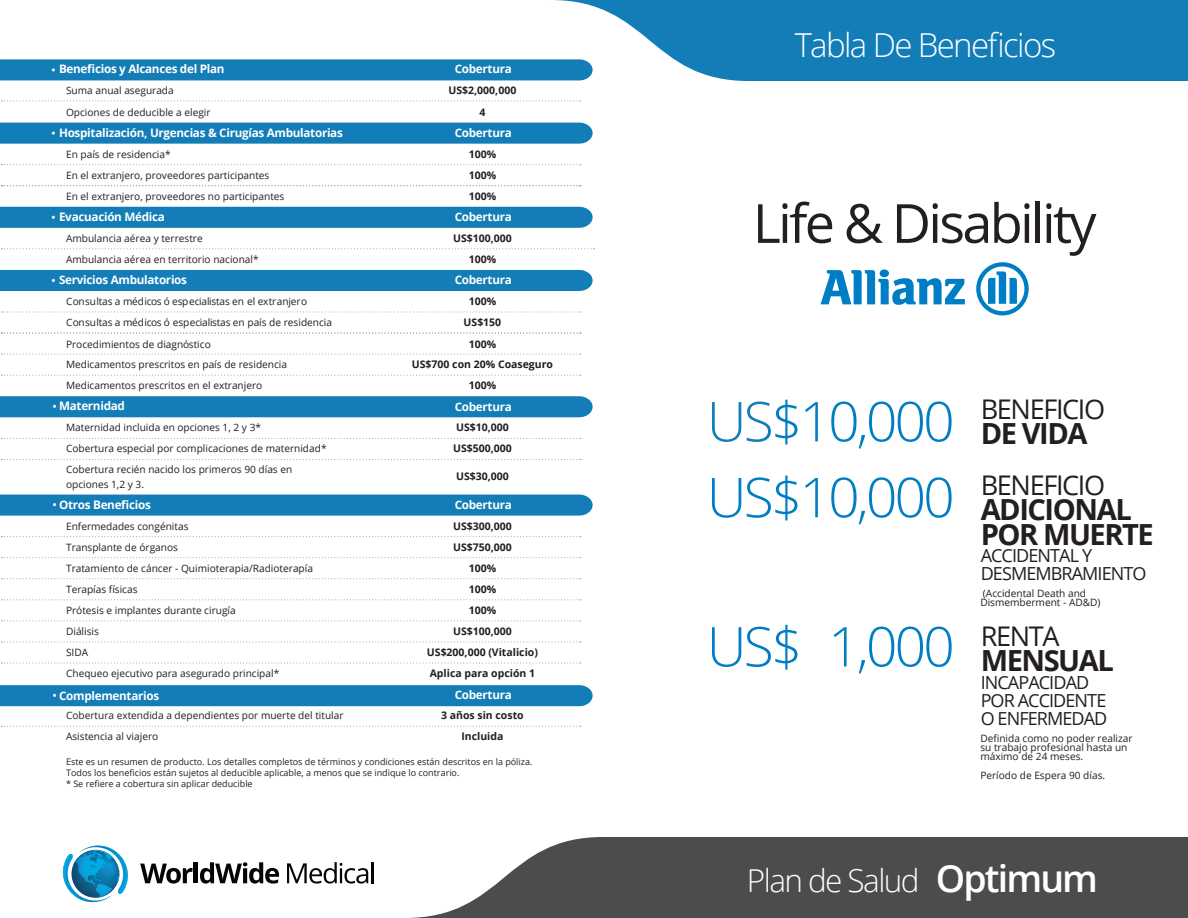
<style>
.page{position:relative;width:1188px;height:918px;background:#fff}
.page>*{position:absolute;margin:0;border:0;box-sizing:border-box;transform-origin:0 0}
.t1{font:300 55.05px "Open Sans";letter-spacing:-.05em;color:#007ec5}
.t2{font:54px "Open Sans";letter-spacing:-.05em;color:#231f20}
.t3{font:300 33px "Open Sans";letter-spacing:-.05em;color:#fff}
.t4{font:300 31.5px "Open Sans";letter-spacing:-.05em;color:#fff}
.t5{font:700 29.1px/25px "Open Sans";letter-spacing:-.05em;color:#231f20}
.t6{font:27.15px "Open Sans";letter-spacing:-.05em;color:#231f20}
.t7{font:18px/18px "Open Sans";letter-spacing:-.05em;color:#231f20}
.t8{font:700 11.7px "Open Sans";letter-spacing:-.025em;color:#fff}
.t9{font:700 10.5px/21px "Open Sans";color:#211e1e;text-align:center}
.t10{font:700 10.5px "Open Sans";color:#231f20}
.t11{font:10.05px/21px "Open Sans";color:#211e1e}
.t12{font:9px/10.8px "Open Sans";color:#231f20}
.s1{color:#127db7}
.s2{font-weight:700;font-size:29.1px;color:#231f20}
.s3{font-weight:600;font-size:37.5px}
</style>
<div class="page">
<svg style="left:1px;top:101px;width:580px;height:1px"></svg>
<svg style="left:1px;top:164px;width:580px;height:1px"></svg>
<svg style="left:1px;top:185px;width:580px;height:1px"></svg>
<div style="left:0;top:123px;width:593px;height:21px;background:#127db7"></div>
<div style="left:0;top:59px;width:550px;height:21px;background:#127db7"></div>
<svg style="left:1px;top:248px;width:593px;height:1px"></svg>
<svg style="left:1px;top:312px;width:580px;height:1px"></svg>
<svg style="left:1px;top:333px;width:580px;height:1px"></svg>
<svg style="left:1px;top:354px;width:580px;height:1px"></svg>
<div style="left:0;top:270px;width:593px;height:21px;background:#127db7"></div>
<div style="left:0;top:207px;width:593px;height:21px;background:#127db7"></div>
<svg style="left:1px;top:375px;width:580px;height:1px"></svg>
<svg style="left:1px;top:438px;width:580px;height:1px"></svg>
<svg style="left:1px;top:459px;width:580px;height:1px"></svg>
<svg style="left:1px;top:536px;width:580px;height:1px"></svg>
<svg style="left:1px;top:557px;width:580px;height:1px"></svg>
<svg style="left:1px;top:599px;width:580px;height:1px"></svg>
<svg style="left:1px;top:621px;width:580px;height:1px"></svg>
<svg style="left:1px;top:642px;width:580px;height:1px"></svg>
<svg style="left:1px;top:663px;width:580px;height:1px"></svg>
<svg style="left:1px;top:726px;width:580px;height:1px"></svg>
<svg style="left:1px;top:578px;width:580px;height:1px"></svg>
<div style="left:0;top:396px;width:593px;height:21px;background:#127db7"></div>
<div style="left:0;top:495px;width:593px;height:21px;background:#127db7"></div>
<div style="left:0;top:685px;width:593px;height:21px;background:#127db7"></div>
<svg style="left:550px;top:0;width:638px;height:81px;background:#338fc1"></svg>
<svg style="left:410px;top:837px;width:778px;height:81px;background:#606162"></svg>
<svg style="left:976px;top:262px;width:53px;height:53px"></svg>
<svg style="left:821px;top:270px;width:144px;height:35px"></svg>
<svg style="left:140px;top:864px;width:53px;height:20px"></svg>
<hr style="left:194px;top:862px;width:4px;height:21px;background:#050504">
<svg style="left:200px;top:862px;width:79px;height:22px"></svg>
<svg style="left:287px;top:862px;width:81px;height:22px"></svg>
<hr style="left:371px;top:862px;width:3px;height:21px;background:#050504">
<svg style="left:63px;top:845px;width:65px;height:58px"></svg>
<p class="t8" style="left:59px;top:61px;width:167px">Beneficios y Alcances del Plan</p>
<p class="t11" style="left:66px;top:80px;width:146px">Suma anual asegurada<br>Opciones de deducible a elegir</p>
<p class="t8" style="left:59px;top:124px;width:285px">Hospitalización, Urgencias &amp; Cirugías Ambulatorias</p>
<p class="t11" style="left:66px;top:143px;width:205px">En país de residencia*<br>En el extranjero, proveedores participantes</p>
<p class="t8" style="left:455px;top:61px;width:59px">Cobertura</p>
<p class="t9" style="left:449px;top:80px;width:69px">US$2,000,000<br>4</p>
<p class="t8" style="left:455px;top:124px;width:59px">Cobertura</p>
<p class="t9" style="left:469px;top:143px;width:29px;text-align:left">100%<br>100%</p>
<p class="t11" style="left:66px;top:185px;width:220px">En el extranjero, proveedores no participantes</p>
<p class="t9" style="left:469px;top:185px;width:29px">100%</p>
<p class="t8" style="left:59px;top:208px;width:107px">Evacuación Médica</p>
<p class="t11" style="left:66px;top:227px;width:194px">Ambulancia aérea y terrestre<br>Ambulancia aérea en territorio nacional*</p>
<p class="t8" style="left:455px;top:208px;width:59px">Cobertura</p>
<p class="t9" style="left:453px;top:227px;width:60px">US$100,000<br>100%</p>
<p class="t8" style="left:59px;top:271px;width:129px">Servicios Ambulatorios</p>
<p class="t11" style="left:66px;top:291px;width:268px">Consultas a médicos ó especialistas en el extranjero<br>Consultas a médicos ó especialistas en país de residencia</p>
<p class="t8" style="left:455px;top:271px;width:59px">Cobertura</p>
<p class="t9" style="left:464px;top:290px;width:39px">100%<br>US$150</p>
<p class="t11" style="left:66px;top:333px;width:146px">Procedimientos de diagnóstico</p>
<p class="t10" style="left:469px;top:336px;width:29px">100%</p>
<p class="t11" style="left:66px;top:354px;width:223px">Medicamentos prescritos en país de residencia<br>Medicamentos prescritos en el extranjero</p>
<p class="t9" style="left:412px;top:354px;width:143px">US$700 con 20% Coaseguro<br>100%</p>
<p class="t8" style="left:59px;top:398px;width:67px">Maternidad</p>
<p class="t11" style="left:66px;top:417px;width:262px">Maternidad incluida en opciones 1, 2 y 3*<br>Cobertura especial por complicaciones de maternidad*</p>
<p class="t8" style="left:455px;top:399px;width:59px">Cobertura</p>
<p class="t9" style="left:453px;top:417px;width:60px;text-align:left">US$10,000<br>US$500,000</p>
<p class="t11" style="left:66px;top:463px;width:228px;line-height:14.1px">Cobertura recién nacido los primeros 90 días en opciones 1,2 y 3.</p>
<p class="t9" style="left:456px;top:466px;width:54px">US$30,000</p>
<p class="t8" style="left:59px;top:496px;width:93px">Otros Beneficios</p>
<p class="t11" style="left:66px;top:515px;width:124px">Enfermedades congénitas<br>Transplante de órganos</p>
<p class="t8" style="left:455px;top:496px;width:59px">Cobertura</p>
<p class="t9" style="left:453px;top:515px;width:60px;text-align:left">US$300,000<br>US$750,000</p>
<p class="t11" style="left:66px;top:557px;width:248px">Tratamiento de cáncer - Quimioterapia/Radioterapía</p>
<p class="t9" style="left:469px;top:557px;width:29px">100%</p>
<p class="t11" style="left:66px;top:578px;width:171px">Terapías físicas<br>Prótesis e implantes durante cirugía</p>
<p class="t9" style="left:469px;top:578px;width:29px;text-align:left">100%<br>100%</p>
<p class="t11" style="left:66px;top:621px;width:34px">Diálisis<br>SIDA</p>
<p class="t9" style="left:427px;top:620px;width:113px">US$100,000<br>US$200,000 (Vitalicio)</p>
<p class="t11" style="left:66px;top:663px;width:215px">Chequeo ejecutivo para asegurado principal*</p>
<p class="t9" style="left:430px;top:663px;width:107px">Aplica para opción 1</p>
<p class="t8" style="left:59px;top:687px;width:102px">Complementarios</p>
<p class="t11" style="left:66px;top:705px;width:279px">Cobertura extendida a dependientes por muerte del titular<br>Asistencia al viajero</p>
<p class="t8" style="left:455px;top:687px;width:59px">Cobertura</p>
<p class="t9" style="left:441px;top:705px;width:84px">3 años sin costo<br>Incluida</p>
<p class="t12" style="left:66px;top:756px;width:468px">Este es un resumen de producto. Los detalles completos de términos y condiciones están descritos en la póliza.<br>Todos los beneficios están sujetos al deducible aplicable, a menos que se indique lo contrario.<br>* Se refiere a cobertura sin aplicar deducible</p>
<h3 class="t3" style="left:795px;top:23px;width:263px">Tabla De Beneficios</h3>
<h2 class="t2" style="left:753px;top:186px;width:345px">Life &amp; Disability</h2>
<h3 class="t6" style="left:981px;top:391px;width:126px">BENEFICIO</h3>
<h1 class="t1" style="left:707px;top:384px;width:382px"><span class="s1">US</span>$10,000 <span class="s2">DE VIDA</span></h1>
<h1 class="t1" style="left:707px;top:460px;width:249px">US$10,000</h1>
<h1 class="t1" style="left:707px;top:609px;width:249px">US$ 1,000</h1>
<h3 class="t6" style="left:981px;top:466px;width:126px">BENEFICIO</h3>
<h3 class="t5" style="left:981px;top:496px;width:175px">ADICIONAL<br>POR MUERTE</h3>
<h3 class="t7" style="left:981px;top:546px;width:167px">ACCIDENTAL Y<br>DESMEMBRAMIENTO</h3>
<p class="t11" style="left:980px;top:588px;width:122px;line-height:9.4px">(Accidental Death and<br>Dismemberment - AD&amp;D)</p>
<h3 class="t6" style="left:981px;top:618px;width:80px">RENTA</h3>
<h3 class="t5" style="left:981px;top:647px;width:135px">MENSUAL</h3>
<h3 class="t7" style="left:981px;top:673px;width:128px">INCAPACIDAD<br>POR ACCIDENTE<br>O ENFERMEDAD</h3>
<p class="t11" style="left:980px;top:733px;width:154px;line-height:9.4px">Definida como no poder realizar su trabajo profesional hasta un máximo de 24 meses.</p>
<p class="t11" style="left:980px;top:765px;width:126px">Período de Espera 90 días.</p>
<h3 class="t4" style="left:747px;top:859px;width:353px">Plan de Salud <span class="s3">Optimum</span></h3>
</div>
